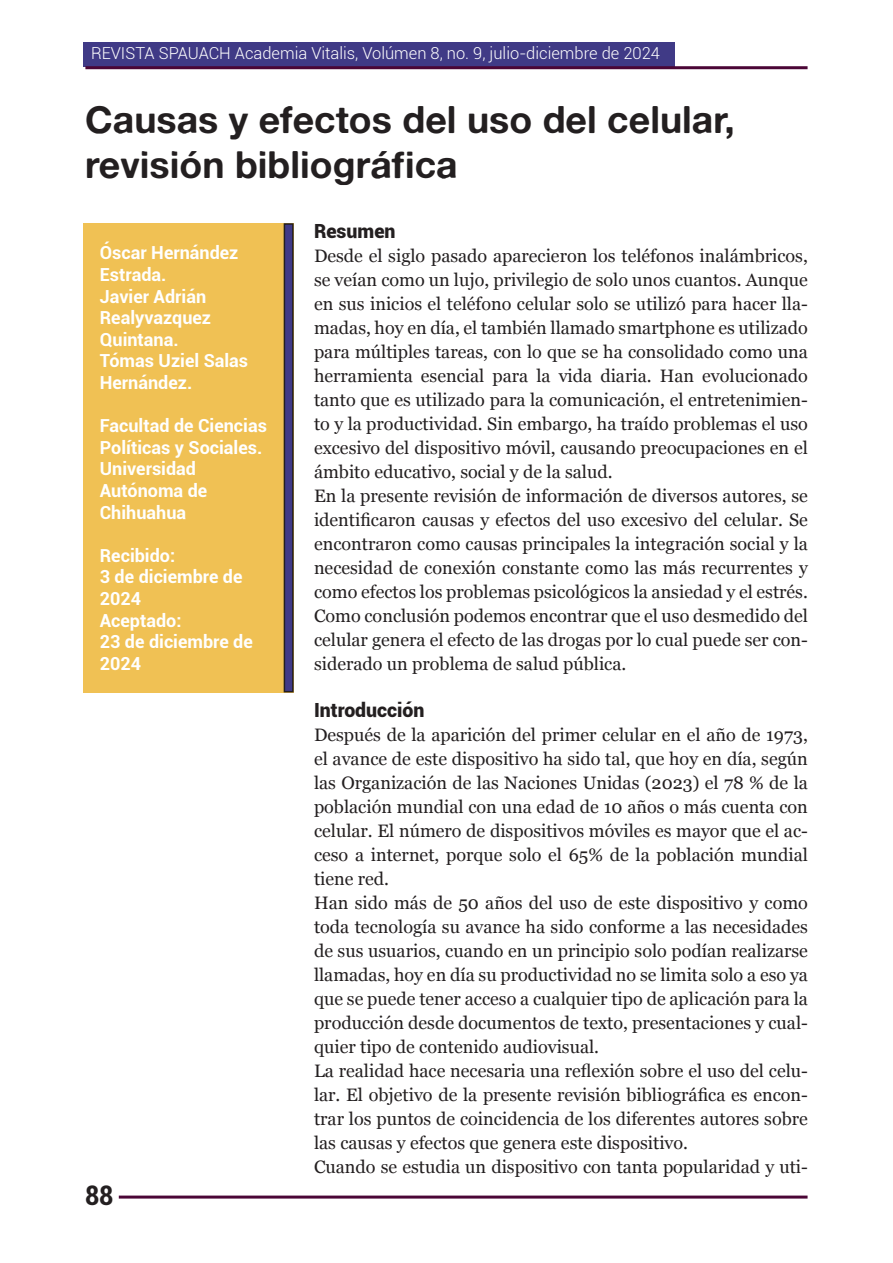
<style>
.page{position:relative;width:893px;height:1263px;background:#fff}
.page>*{position:absolute;margin:0;border:0;box-sizing:border-box;transform-origin:0 0}
.Titulo{font:37.5px "Alte Haas Grotesk Bold";color:#231f20}
.t1{font:700 condensed 27px "Roboto";color:#231f20}
.subtitulo{font:900 19.5px "Roboto";color:#231f20}
.parrafo{font:18px/24px "Georgia";color:#231f20;text-align:justify}
.autores{font:700 18px/21.6px "Roboto";color:#fff}
.t2{font:300 16.5px "Roboto";color:#fff}
</style>
<div class="page">
<div style="left:84px;top:42px;width:591px;height:25px;background:#403a86"></div>
<div style="left:85px;top:66px;width:722px;height:3px;background:#403a86;border:2px solid #4b0636"></div>
<div style="left:119px;top:1195px;width:688px;height:3px;background:#403a86;border:2px solid #4b0636"></div>
<div style="left:84px;top:223px;width:210px;height:469px;background:#f0c154"></div>
<div style="left:284px;top:224px;width:9px;height:468px;background:#403a87"></div>
<div style="left:284px;top:223px;width:10px;height:469px;border:2px solid #231f20"></div>
<p class="t2" style="left:91px;top:42px;width:570px">REVISTA SPAUACH Academia Vitalis, Volúmen 8, no. 9, julio-diciembre de 2024</p>
<p class="Titulo" style="left:85px;top:97px;width:651px">Causas y efectos del uso del celular,</p>
<p class="Titulo" style="left:85px;top:142px;width:374px">revisión bibliográfica</p>
<p class="autores" style="left:100px;top:241px;width:140px">Óscar Hernández<br>Estrada.</p>
<p class="autores" style="left:100px;top:285px;width:113px">Javier Adrián<br>Realyvazquez<br>Quintana.</p>
<p class="autores" style="left:100px;top:349px;width:150px">Tómas Uziel Salas<br>Hernández.</p>
<p class="autores" style="left:100px;top:414px;width:169px">Facultad de Ciencias<br>Políticas y Sociales.</p>
<p class="autores" style="left:100px;top:457px;width:109px">Universidad<br>Autónoma de<br>Chihuahua</p>
<p class="autores" style="left:100px;top:544px;width:77px">Recibido:</p>
<p class="autores" style="left:100px;top:565px;width:144px">3 de diciembre de<br>2024</p>
<p class="autores" style="left:100px;top:609px;width:83px">Aceptado:</p>
<p class="autores" style="left:100px;top:630px;width:155px">23 de diciembre de<br>2024</p>
<h2 class="t1" style="left:85px;top:1176px;width:30px">88</h2>
<p class="subtitulo" style="left:314px;top:217px;width:83px">Resumen</p>
<p class="parrafo" style="left:314px;top:243px;width:495px">Desde el siglo pasado aparecieron los teléfonos inalámbricos, se veían como un lujo, privilegio de solo unos cuantos. Aunque en sus inicios el teléfono celular solo se utilizó para hacer lla&shy;madas, hoy en día, el también llamado smartphone es utilizado para múltiples tareas, con lo que se ha consolidado como una herramienta esencial para la vida diaria. Han evolucionado tanto que es utilizado para la comunicación, el entretenimien&shy;to y la productividad. Sin embargo, ha traído problemas el uso excesivo del dispositivo móvil, causando preocupaciones en el ámbito educativo, social y de la salud.</p>
<p class="parrafo" style="left:314px;top:483px;width:495px">En la presente revisión de información de diversos autores, se identificaron causas y efectos del uso excesivo del celular. Se encontraron como causas principales la integración social y la necesidad de conexión constante como las más recurrentes y como efectos los problemas psicológicos la ansiedad y el estrés.<br>Como conclusión podemos encontrar que el uso desmedido del celular genera el efecto de las drogas por lo cual puede ser con&shy;siderado un problema de salud pública.</p>
<p class="subtitulo" style="left:314px;top:697px;width:112px">Introducción</p>
<p class="parrafo" style="left:314px;top:722px;width:495px">Después de la aparición del primer celular en el año de 1973, el avance de este dispositivo ha sido tal, que hoy en día, según las Organización de las Naciones Unidas (2023) el 78 % de la población mundial con una edad de 10 años o más cuenta con celular. El número de dispositivos móviles es mayor que el ac&shy;ceso a internet, porque solo el 65% de la población mundial tiene red.</p>
<p class="parrafo" style="left:314px;top:890px;width:495px">Han sido más de 50 años del uso de este dispositivo y como toda tecnología su avance ha sido conforme a las necesidades de sus usuarios, cuando en un principio solo podían realizarse llamadas, hoy en día su productividad no se limita solo a eso ya que se puede tener acceso a cualquier tipo de aplicación para la producción desde documentos de texto, presentaciones y cual&shy;quier tipo de contenido audiovisual.</p>
<p class="parrafo" style="left:314px;top:1058px;width:495px">La realidad hace necesaria una reflexión sobre el uso del celu&shy;lar. El objetivo de la presente revisión bibliográfica es encon&shy;trar los puntos de coincidencia de los diferentes autores sobre las causas y efectos que genera este dispositivo.</p>
<p class="parrafo" style="left:314px;top:1154px;width:495px">Cuando se estudia un dispositivo con tanta popularidad y uti-</p>
</div>
